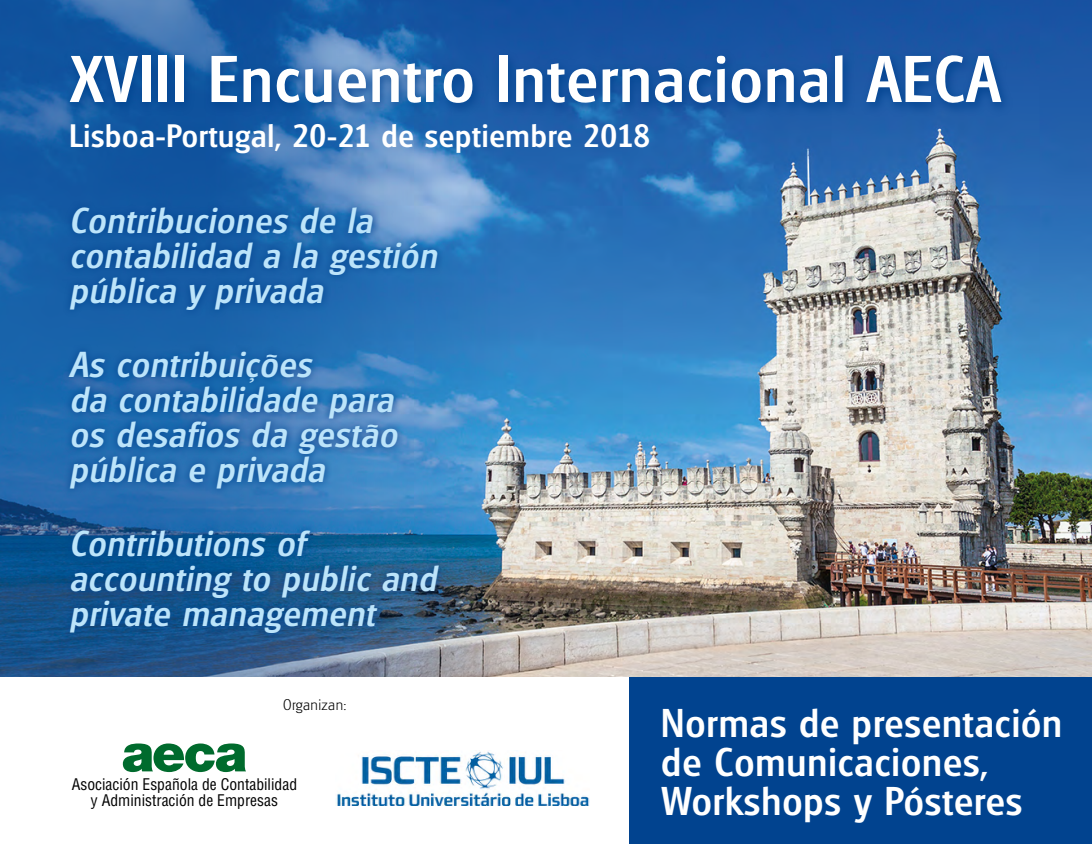
<style>
.page{position:relative;width:1092px;height:844px;background:#fff}
.page>*{position:absolute;margin:0;border:0;box-sizing:border-box;transform-origin:0 0}
.t1{font:500 63.88px "Glasgow";letter-spacing:.025em;color:#fff}
.t2{font:500 39.02px/39px "Glasgow";letter-spacing:.025em;color:#fff}
.t3{font:italic 500 35px/35px "Glasgow";color:#bce4fa}
.t4{font:500 31.5px "Glasgow";letter-spacing:.025em;color:#fff}
.t5{font:condensed 15.58px/15.8px "Helvetica LT Std";color:#000;text-align:center}
.t6{font:200 15.05px "Glasgow";letter-spacing:.025em;color:#000}
</style>
<div class="page">
<div style="left:629px;top:676px;width:462px;height:167px;background:#01438f"></div>
<img style="left:509px;top:0;width:582px;height:676px">
<img style="left:0;top:0;width:509px;height:676px">
<svg style="left:63px;top:200px;width:382px;height:118px;background:#1c61a8"></svg>
<svg style="left:61px;top:344px;width:344px;height:152px;background:#256baf"></svg>
<svg style="left:63px;top:522px;width:383px;height:119px;background:#15558e"></svg>
<svg style="left:63px;top:49px;width:949px;height:67px;background:#1958a2"></svg>
<svg style="left:123px;top:743px;width:123px;height:28px"></svg>
<img style="left:336px;top:750px;width:253px;height:55px">
<h1 class="t1" style="left:70px;top:42px;width:932px">XVIII Encuentro Internacional AECA</h1>
<p class="t4" style="left:69px;top:117px;width:582px">Lisboa-Portugal, 20-21 de septiembre 2018</p>
<p class="t3" style="left:69px;top:202px;width:375px">Contribuciones de la contabilidad a la gestión pública y privada</p>
<p class="t3" style="left:69px;top:346px;width:336px">As contribuições<br>da contabilidade para os desafios da gestão pública e privada</p>
<p class="t3" style="left:69px;top:525px;width:375px">Contributions of accounting to public and private management</p>
<p class="t6" style="left:283px;top:695px;width:65px">Organizan:</p>
<p class="t5" style="left:72px;top:776px;width:227px">Asociación Española de Contabilidad y Administración de Empresas</p>
<p class="t2" style="left:661px;top:702px;width:402px">Normas de presentación de Comunicaciones,<br>Workshops y Pósteres</p>
</div>
